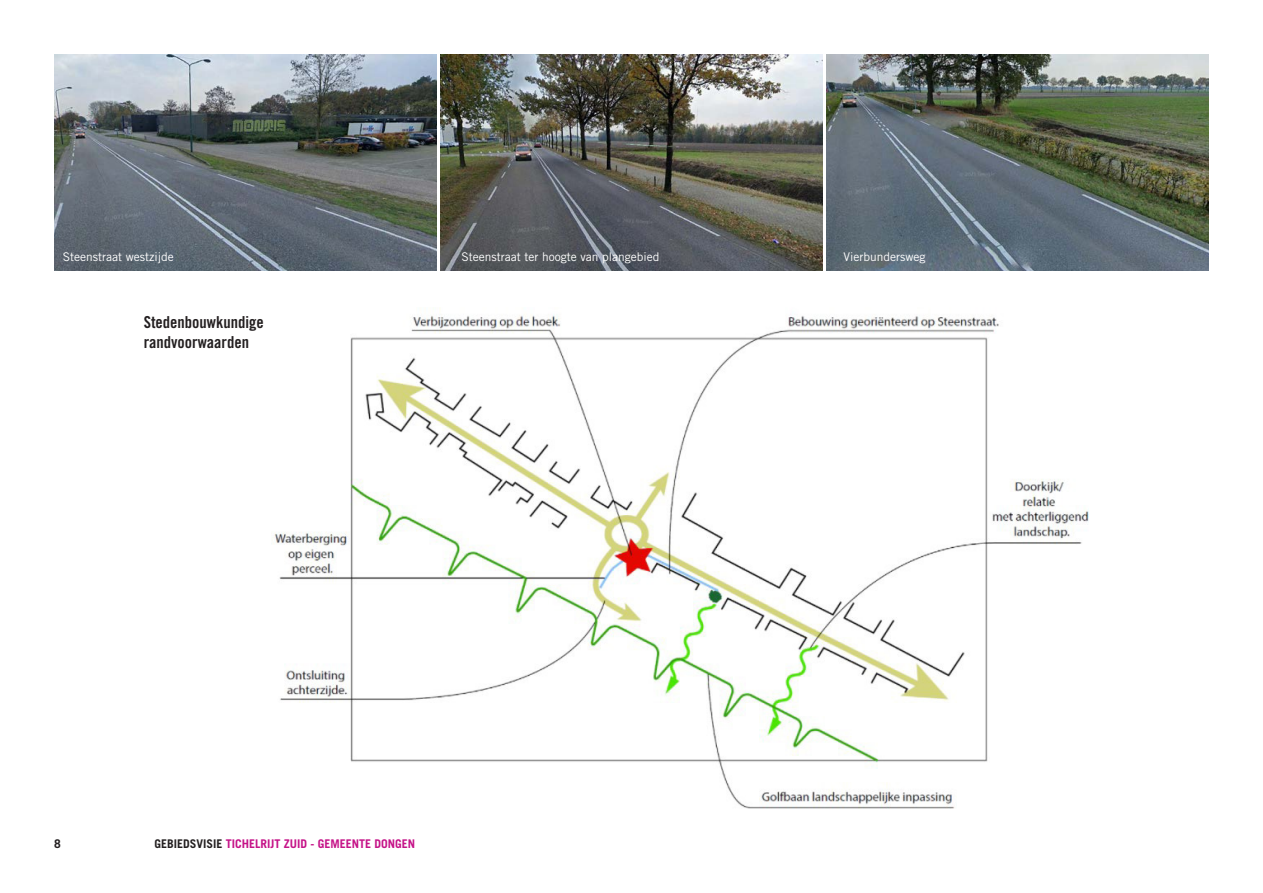
<style>
.page{position:relative;width:1263px;height:893px;background:#fff}
.page>*{position:absolute;margin:0;border:0;box-sizing:border-box;transform-origin:0 0}
.t1{font:16.5px/19.8px "Trade Gothic LT Std Bd Cn 20";color:#231f20}
.Afbeeldingen{font:12px "Trade Gothic LT Std";color:#fff}
.t2{font:700 12px "Trade Gothic LT Std";color:#c51388}
.t3{font:700 12px "Trade Gothic LT Std";color:#231f20}
.s1{color:#231f20}
</style>
<div class="page">
<img style="left:54px;top:54px;width:382px;height:216px">
<img style="left:440px;top:54px;width:383px;height:216px">
<img style="left:826px;top:54px;width:383px;height:216px">
<img style="left:273px;top:308px;width:816px;height:501px">
<p class="Afbeeldingen" style="left:63px;top:249px;width:112px">Steenstraat westzijde</p>
<p class="Afbeeldingen" style="left:462px;top:249px;width:199px">Steenstraat ter hoogte van plangebied</p>
<p class="Afbeeldingen" style="left:843px;top:249px;width:84px">Vierbundersweg</p>
<p class="t1" style="left:144px;top:312px;width:121px">Stedenbouwkundige randvoorwaarden</p>
<p class="t3" style="left:54px;top:836px;width:8px">8</p>
<p class="t2" style="left:154px;top:836px;width:262px"><span class="s1">GEBIEDSVISIE</span> TICHELRIJT ZUID - GEMEENTE DONGEN</p>
</div>
